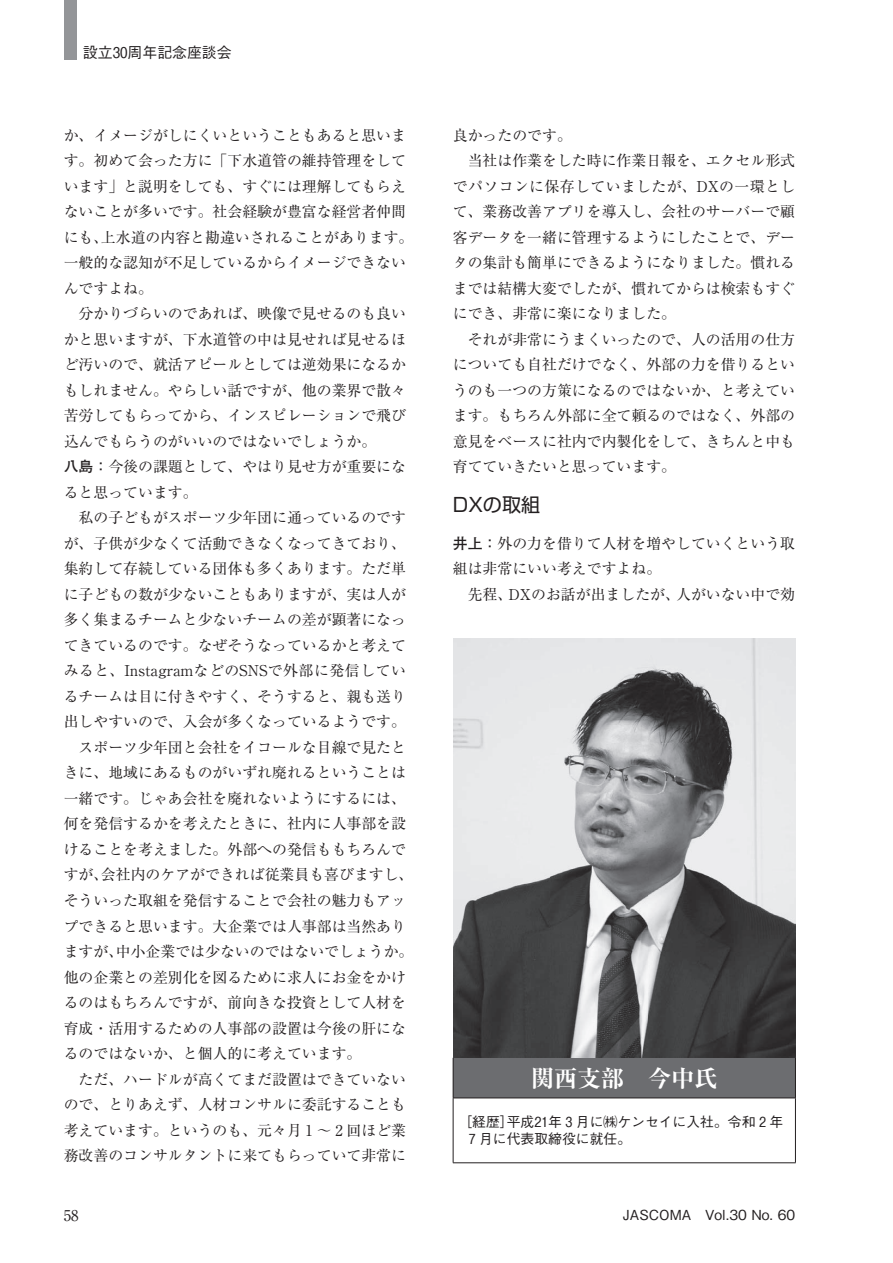
<style>
.page{position:relative;width:893px;height:1263px;background:#fff}
.page>*{position:absolute;margin:0;border:0;box-sizing:border-box;transform-origin:0 0}
.t1{font:700 expanded 23.4px "Ryumin Pro";color:#fff}
.t2{font:19.2px "Shin Go Pro";color:#231f20}
.t3{font:14.85px/25.5px "Ryumin Pro";color:#231f20}
.t4{font:500 14.85px "Gothic BBB Pro";color:#231f20}
.t5{font:500 13.8px/17px "Gothic BBB Pr 6 N";color:#231f20}
.t6{font:500 13.8px "Gothic BBB Pro";color:#231f20}
.s1{font-family:"Futo Go B101 Pro";font-weight:700}
</style>
<div class="page">
<div style="left:453px;top:1057px;width:342px;height:41px;background:#6c6d70"></div>
<hr style="left:453px;top:1058px;width:1px;height:40px;background:#231f20">
<hr style="left:795px;top:1058px;width:1px;height:40px;background:#231f20">
<hr style="left:453px;top:1098px;width:343px;height:1px;background:#231f20">
<hr style="left:453px;top:1098px;width:1px;height:64px;background:#231f20">
<hr style="left:795px;top:1098px;width:1px;height:64px;background:#231f20">
<hr style="left:453px;top:1162px;width:343px;height:1px;background:#231f20">
<hr style="left:453px;top:638px;width:343px;height:1px;background:#231f20">
<hr style="left:795px;top:639px;width:1px;height:418px;background:#231f20">
<hr style="left:453px;top:1057px;width:343px;height:1px;background:#231f20">
<img style="left:453px;top:639px;width:342px;height:418px">
<div style="left:64px;top:0;width:13px;height:60px;background:#939598"></div>
<p class="t4" style="left:83px;top:40px;width:150px">設立30周年記念座談会</p>
<p class="t3" style="left:64px;top:121px;width:351px">か、イメージがしにくいということもあると思います。初めて会った方に「下水道管の維持管理をしています」と説明をしても、すぐには理解してもらえないことが多いです。社会経験が豊富な経営者仲間にも、上水道の内容と勘違いされることがあります。一般的な認知が不足しているからイメージできないんですよね。<br>　分かりづらいのであれば、映像で見せるのも良いかと思いますが、下水道管の中は見せれば見せるほど汚いので、就活アピールとしては逆効果になるかもしれません。やらしい話ですが、他の業界で散々苦労してもらってから、インスピレーションで飛び込んでもらうのがいいのではないでしょうか。<br><span class="s1">八島：</span>今後の課題として、やはり見せ方が重要になると思っています。<br>　私の子どもがスポーツ少年団に通っているのですが、子供が少なくて活動できなくなってきており、集約して存続している団体も多くあります。ただ単に子どもの数が少ないこともありますが、実は人が多く集まるチームと少ないチームの差が顕著になってきているのです。なぜそうなっているかと考えてみると、InstagramなどのSNSで外部に発信しているチームは目に付きやすく、そうすると、親も送り出しやすいので、入会が多くなっているようです。　スポーツ少年団と会社をイコールな目線で見たときに、地域にあるものがいずれ廃れるということは一緒です。じゃあ会社を廃れないようにするには、何を発信するかを考えたときに、社内に人事部を設けることを考えました。外部への発信ももちろんですが、会社内のケアができれば従業員も喜びますし、そういった取組を発信することで会社の魅力もアップできると思います。大企業では人事部は当然ありますが、中小企業では少ないのではないでしょうか。他の企業との差別化を図るために求人にお金をかけるのはもちろんですが、前向きな投資として人材を育成・活用するための人事部の設置は今後の肝になるのではないか、と個人的に考えています。<br>　ただ、ハードルが高くてまだ設置はできていないので、とりあえず、人材コンサルに委託することも考えています。というのも、元々月 1 ～ 2 回ほど業務改善のコンサルタントに来てもらっていて非常に</p>
<p class="t3" style="left:453px;top:121px;width:344px">良かったのです。<br>　当社は作業をした時に作業日報を、エクセル形式でパソコンに保存していましたが、DXの一環として、業務改善アプリを導入し、会社のサーバーで顧客データを一緒に管理するようにしたことで、データの集計も簡単にできるようになりました。慣れるまでは結構大変でしたが、慣れてからは検索もすぐにでき、非常に楽になりました。<br>　それが非常にうまくいったので、人の活用の仕方についても自社だけでなく、外部の力を借りるというのも一つの方策になるのではないか、と考えています。もちろん外部に全て頼るのではなく、外部の意見をベースに社内で内製化をして、きちんと中も育てていきたいと思っています。</p>
<p class="t2" style="left:453px;top:489px;width:89px">DXの取組</p>
<p class="t3" style="left:453px;top:530px;width:344px"><span class="s1">井上：</span>外の力を借りて人材を増やしていくという取組は非常にいい考えですよね。<br>　先程、DXのお話が出ましたが、人がいない中で効</p>
<h1 class="t1" style="left:531px;top:1059px;width:189px">関西支部　今中氏</h1>
<p class="t5" style="left:469px;top:1112px;width:316px;text-indent:-10px">［経歴］平成21年 3 月に㈱ケンセイに入社。令和 2 年<br>7 月に代表取締役に就任。</p>
<p class="t3" style="left:64px;top:1201px;width:16px">58</p>
<p class="t6" style="left:623px;top:1203px;width:174px">JASCOMA Vol.30 No. 60</p>
</div>
